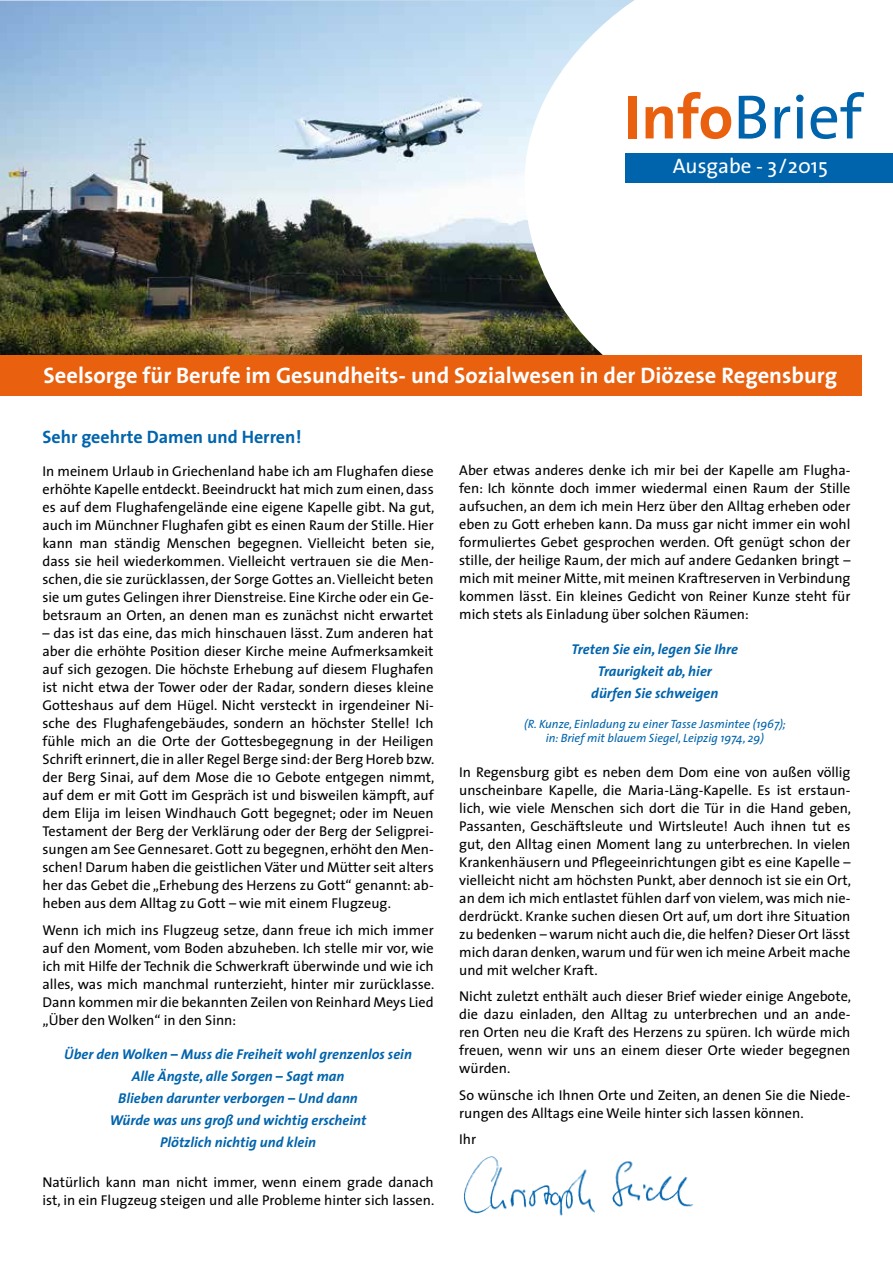
<style>
.page{position:relative;width:893px;height:1263px;background:#fff}
.page>*{position:absolute;margin:0;border:0;box-sizing:border-box;transform-origin:0 0}
.t1{font:63px "The Sans";color:#0064ad}
.t2{font:700 22.5px "The Sans";color:#fff}
.t3{font:21px "The Sans";color:#fff}
.t4{font:700 18px "The Sans";color:#0064ad}
.t5{font:14.25px/18px "The Sans";color:#000;text-align:justify}
.t6{font:italic 700 14.25px/22px "The Sans";color:#0064ad;text-align:center}
.t7{font:italic 12px/13.5px "The Sans";color:#0064ad;text-align:center}
.s1{font-weight:700;color:#e9600f}
</style>
<div class="page">
<img style="left:0;top:0;width:635px;height:355px">
<div style="left:626px;top:153px;width:267px;height:30px;background:#0064ad"></div>
<img style="left:463px;top:1156px;width:230px;height:60px">
<div style="left:0;top:355px;width:862px;height:41px;background:#e9600f"></div>
<h1 class="t1" style="left:624px;top:65px;width:239px"><span class="s1">Info</span>Brief</h1>
<h3 class="t3" style="left:673px;top:149px;width:156px">Ausgabe - 3/2015</h3>
<h2 class="t2" style="left:44px;top:356px;width:795px">Seelsorge für Berufe im Gesundheits- und Sozialwesen in der Diözese Regensburg</h2>
<p class="t4" style="left:43px;top:421px;width:260px">Sehr geehrte Damen und Herren!</p>
<p class="t5" style="left:43px;top:462px;width:393px">In meinem Urlaub in Griechenland habe ich am Flughafen diese erhöhte Kapelle entdeckt. Beeindruckt hat mich zum einen, dass es auf dem Flughafengelände eine eigene Kapelle gibt. Na gut, auch im Münchner Flughafen gibt es einen Raum der Stille. Hier kann man ständig Menschen begegnen. Vielleicht beten sie, dass sie heil wiederkommen. Vielleicht vertrauen sie die Men&shy;schen, die sie zurücklassen, der Sorge Gottes an. Vielleicht beten sie um gutes Gelingen ihrer Dienstreise. Eine Kirche oder ein Ge&shy;betsraum an Orten, an denen man es zunächst nicht erwartet</p>
<p class="t5" style="left:43px;top:624px;width:393px">– das ist das eine, das mich hinschauen lässt. Zum anderen hat aber die erhöhte Position dieser Kirche meine Aufmerksamkeit auf sich gezogen. Die höchste Erhebung auf diesem Flughafen ist nicht etwa der Tower oder der Radar, sondern dieses kleine Gotteshaus auf dem Hügel. Nicht versteckt in irgendeiner Ni&shy;sche des Flughafengebäudes, sondern an höchster Stelle! Ich fühle mich an die Orte der Gottesbegegnung in der Heiligen Schrift erinnert, die in aller Regel Berge sind: der Berg Horeb bzw. der Berg Sinai, auf dem Mose die 10 Gebote entgegen nimmt, auf dem er mit Gott im Gespräch ist und bisweilen kämpft, auf dem Elija im leisen Windhauch Gott begegnet; oder im Neuen Testament der Berg der Verklärung oder der Berg der Seligprei&shy;sungen am See Gennesaret. Gott zu begegnen, erhöht den Men&shy;schen! Darum haben die geistlichen Väter und Mütter seit alters her das Gebet die „Erhebung des Herzens zu Gott“ genannt: ab&shy;heben aus dem Alltag zu Gott – wie mit einem Flugzeug.</p>
<p class="t5" style="left:43px;top:920px;width:393px">Wenn ich mich ins Flugzeug setze, dann freue ich mich immer auf den Moment, vom Boden abzuheben. Ich stelle mir vor, wie ich mit Hilfe der Technik die Schwerkraft überwinde und wie ich alles, was mich manchmal runterzieht, hinter mir zurücklasse.<br>Dann kommen mir die bekannten Zeilen von Reinhard Meys Lied „Über den Wolken“ in den Sinn:</p>
<p class="t6" style="left:64px;top:1043px;width:349px">Über den Wolken – Muss die Freiheit wohl grenzenlos sein Alle Ängste, alle Sorgen – Sagt man<br>Blieben darunter verborgen – Und dann<br>Würde was uns groß und wichtig erscheint<br>Plötzlich nichtig und klein</p>
<p class="t5" style="left:43px;top:1173px;width:393px">Natürlich kann man nicht immer, wenn einem grade danach ist, in ein Flugzeug steigen und alle Probleme hinter sich lassen.</p>
<p class="t5" style="left:459px;top:461px;width:393px">Aber etwas anderes denke ich mir bei der Kapelle am Flugha&shy;fen: Ich könnte doch immer wiedermal einen Raum der Stille aufsuchen, an dem ich mein Herz über den Alltag erheben oder eben zu Gott erheben kann. Da muss gar nicht immer ein wohl formuliertes Gebet gesprochen werden. Oft genügt schon der stille, der heilige Raum, der mich auf andere Gedanken bringt – mich mit meiner Mitte, mit meinen Kraftreserven in Verbindung kommen lässt. Ein kleines Gedicht von Reiner Kunze steht für mich stets als Einladung über solchen Räumen:</p>
<p class="t6" style="left:572px;top:637px;width:168px">Treten Sie ein, legen Sie Ihre<br>Traurigkeit ab, hier<br>dürfen Sie schweigen</p>
<p class="t7" style="left:524px;top:717px;width:263px">(R. Kunze, Einladung zu einer Tasse Jasmintee (1967); in: Brief mit blauem Siegel, Leipzig 1974, 29)</p>
<p class="t5" style="left:459px;top:762px;width:393px">In Regensburg gibt es neben dem Dom eine von außen völlig unscheinbare Kapelle, die Maria-Läng-Kapelle. Es ist erstaun&shy;lich, wie viele Menschen sich dort die Tür in die Hand geben, Passanten, Geschäftsleute und Wirtsleute! Auch ihnen tut es gut, den Alltag einen Moment lang zu unterbrechen. In vielen Krankenhäusern und Pflegeeinrichtungen gibt es eine Kapelle – vielleicht nicht am höchsten Punkt, aber dennoch ist sie ein Ort, an dem ich mich entlastet fühlen darf von vielem, was mich nie&shy;derdrückt. Kranke suchen diesen Ort auf, um dort ihre Situation zu bedenken – warum nicht auch die, die helfen? Dieser Ort lässt mich daran denken, warum und für wen ich meine Arbeit mache und mit welcher Kraft.</p>
<p class="t5" style="left:459px;top:987px;width:393px">Nicht zuletzt enthält auch dieser Brief wieder einige Angebote, die dazu einladen, den Alltag zu unterbrechen und an ande&shy;ren Orten neu die Kraft des Herzens zu spüren. Ich würde mich freuen, wenn wir uns an einem dieser Orte wieder begegnen würden.</p>
<p class="t5" style="left:459px;top:1085px;width:393px">So wünsche ich Ihnen Orte und Zeiten, an denen Sie die Niede&shy;rungen des Alltags eine Weile hinter sich lassen können.</p>
<p class="t5" style="left:459px;top:1130px;width:18px">Ihr</p>
</div>
